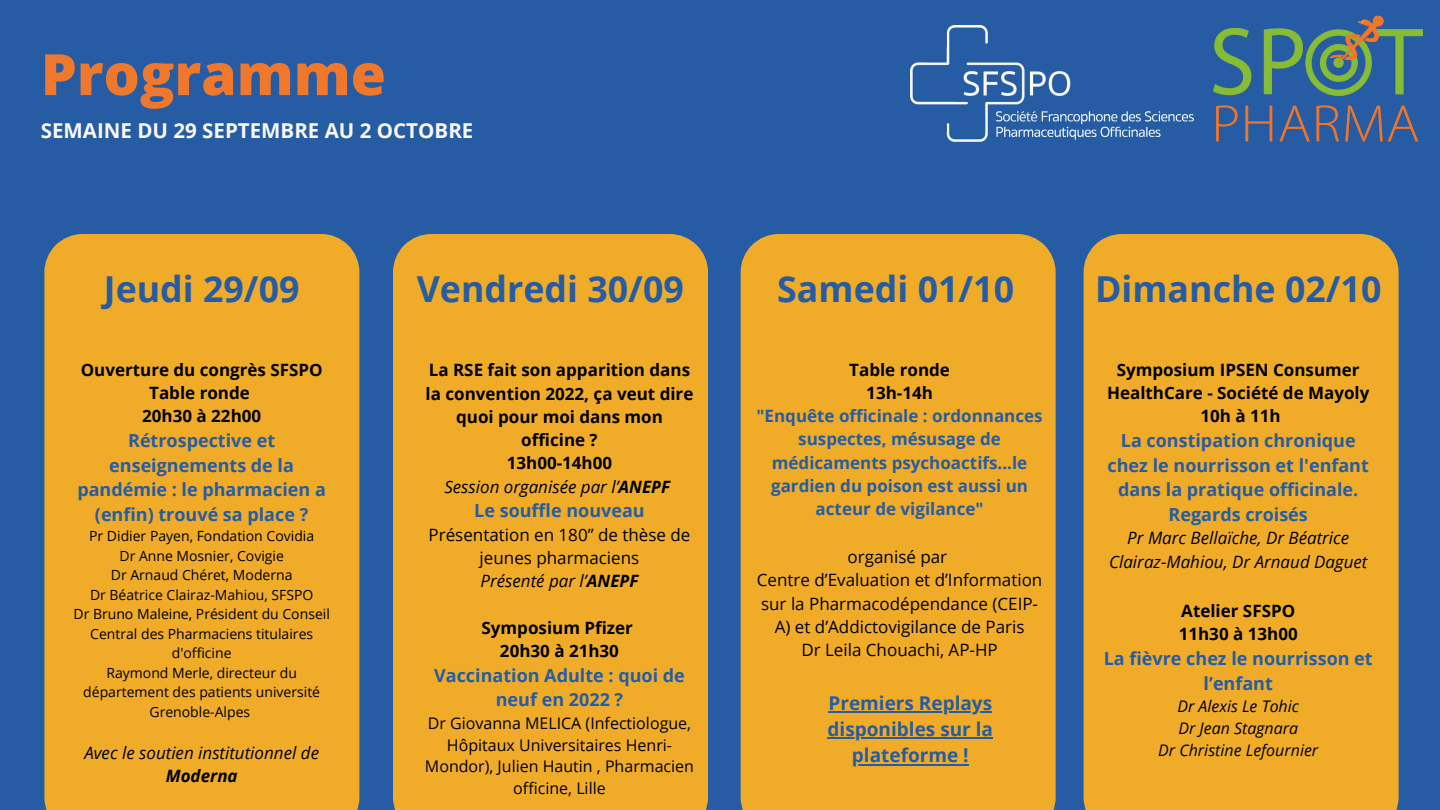
<style>
.page{position:relative;width:1440px;height:810px;background:#255ca4}
.page>*{position:absolute;margin:0;border:0;box-sizing:border-box;transform-origin:0 0}
.t1{font:800 57px "Open Sans";color:#ef782c}
.t2{font:700 35.8px "Open Sans";color:#255ca4}
.t3{font:700 20.5px "Open Sans";color:#f9f7f8}
.t4{font:700 19px/26.2px "Open Sans";color:#255ca4;text-align:center}
.t5{font:700 18px/24.8px "Open Sans";color:#255ca4;text-align:center}
.t6{font:700 17px/23.2px "Open Sans";color:#000;text-align:center}
.t7{font:17px/23.2px "Open Sans";color:#000;text-align:center}
.t8{font:700 17px/23.2px "Open Sans";color:#255ca4;text-align:center}
.t9{font:italic 17px/23.2px "Open Sans";color:#000;text-align:center}
.t10{font:italic 700 17px "Open Sans";color:#000}
.t11{font:16px/21.8px "Open Sans";color:#000;text-align:center}
.t12{font:italic 16px/21.8px "Open Sans";color:#000;text-align:center}
.t13{font:14px/19.5px "Open Sans";color:#000;text-align:center}
.s1{font-weight:400;font-style:italic}
.s2{font-style:italic}
.s3{font-weight:700;font-style:italic}
</style>
<div class="page">
<img style="left:1213px;top:15px;width:210px;height:127px">
<img style="left:910px;top:25px;width:284px;height:117px">
<svg style="left:44px;top:234px;width:315px;height:576px;background:#e3a62f"></svg>
<div style="left:393px;top:234px;width:315px;height:576px;background:#f0ac28"></div>
<div style="left:741px;top:234px;width:315px;height:576px;background:#f0ac28"></div>
<div style="left:1084px;top:234px;width:315px;height:576px;background:#f0ac28"></div>
<hr style="left:828px;top:711px;width:164px;height:2px;background:#255ca4">
<hr style="left:828px;top:738px;width:165px;height:1px;background:#255ca4">
<hr style="left:852px;top:764px;width:117px;height:1px;background:#255ca4">
<h1 class="t1" style="left:41px;top:34px;width:347px">Programme</h1>
<p class="t3" style="left:41px;top:116px;width:434px">SEMAINE DU 29 SEPTEMBRE AU 2 OCTOBRE</p>
<h2 class="t2" style="left:104px;top:264px;width:197px">Jeudi 29/09</h2>
<p class="t6" style="left:81px;top:357px;width:244px">Ouverture du congrès SFSPO<br>Table ronde<br>20h30 à 22h00</p>
<p class="t5" style="left:77px;top:427px;width:250px">Rétrospective et enseignements de la pandémie : le pharmacien a (enfin) trouvé sa place ?</p>
<p class="t13" style="left:73px;top:526px;width:258px">Pr Didier Payen, Fondation Covidia<br>Dr Anne Mosnier, Covigie<br>Dr Arnaud Chéret, Moderna<br>Dr Béatrice Clairaz-Mahiou, SFSPO<br>Dr Bruno Maleine, Président du Conseil<br>Central des Pharmaciens titulaires d'officine<br>Raymond Merle, directeur du département des patients université<br>Grenoble-Alpes</p>
<p class="t9" style="left:84px;top:741px;width:236px">Avec le soutien institutionnel de</p>
<p class="t10" style="left:166px;top:764px;width:73px">Moderna</p>
<h2 class="t2" style="left:417px;top:264px;width:269px">Vendredi 30/09</h2>
<p class="t6" style="left:426px;top:358px;width:269px">La RSE fait son apparition dans la convention 2022, ça veut dire quoi pour moi dans mon officine ?<br>13h00-14h00<br><span class="s1">Session organisée par l’</span><span class="s2">ANEPF</span></p>
<p class="t5" style="left:474px;top:498px;width:172px">Le souffle nouveau</p>
<p class="t7" style="left:429px;top:522px;width:263px">Présentation en 180” de thèse de jeunes pharmaciens<br><span class="s2">Présenté par l’</span><span class="s3">ANEPF</span></p>
<p class="t6" style="left:482px;top:615px;width:153px">Symposium Pfizer<br>20h30 à 21h30</p>
<p class="t5" style="left:434px;top:662px;width:252px">Vaccination Adulte : quoi de neuf en 2022 ?</p>
<p class="t11" style="left:425px;top:712px;width:271px">Dr Giovanna MELICA (Infectiologue,<br>Hôpitaux Universitaires Henri-<br>Mondor), Julien Hautin , Pharmacien officine, Lille</p>
<h2 class="t2" style="left:777px;top:264px;width:238px">Samedi 01/10</h2>
<h2 class="t2" style="left:1095px;top:264px;width:288px">Dimanche 02/10</h2>
<p class="t6" style="left:849px;top:357px;width:102px">Table ronde<br>13h-14h</p>
<p class="t8" style="left:757px;top:404px;width:288px">"Enquête officinale : ordonnances suspectes, mésusage de médicaments psychoactifs...le gardien du poison est aussi un acteur de vigilance"</p>
<p class="t7" style="left:757px;top:545px;width:287px">organisé par<br>Centre d’Evaluation et d’Information sur la Pharmacodépendance (CEIP-<br>A) et d’Addictovigilance de Paris<br>Dr Leila Chouachi, AP-HP</p>
<p class="t4" style="left:828px;top:689px;width:167px">Premiers Replays disponibles sur la plateforme !</p>
<p class="t6" style="left:1107px;top:357px;width:264px">Symposium IPSEN Consumer<br>HealthCare - Société de Mayoly<br>10h à 11h</p>
<p class="t5" style="left:1108px;top:427px;width:263px">La constipation chronique chez le nourrisson et l'enfant dans la pratique officinale.<br>Regards croisés</p>
<p class="t9" style="left:1109px;top:526px;width:260px">Pr Marc Bellaïche, Dr Béatrice<br>Clairaz-Mahiou, Dr Arnaud Daguet</p>
<p class="t6" style="left:1179px;top:599px;width:121px;text-align:left">Atelier SFSPO<br>11h30 à 13h00</p>
<p class="t5" style="left:1104px;top:646px;width:270px">La fièvre chez le nourrisson et l’enfant</p>
<p class="t12" style="left:1158px;top:695px;width:162px">Dr Alexis Le Tohic<br>Dr Jean Stagnara<br>Dr Christine Lefournier</p>
</div>
